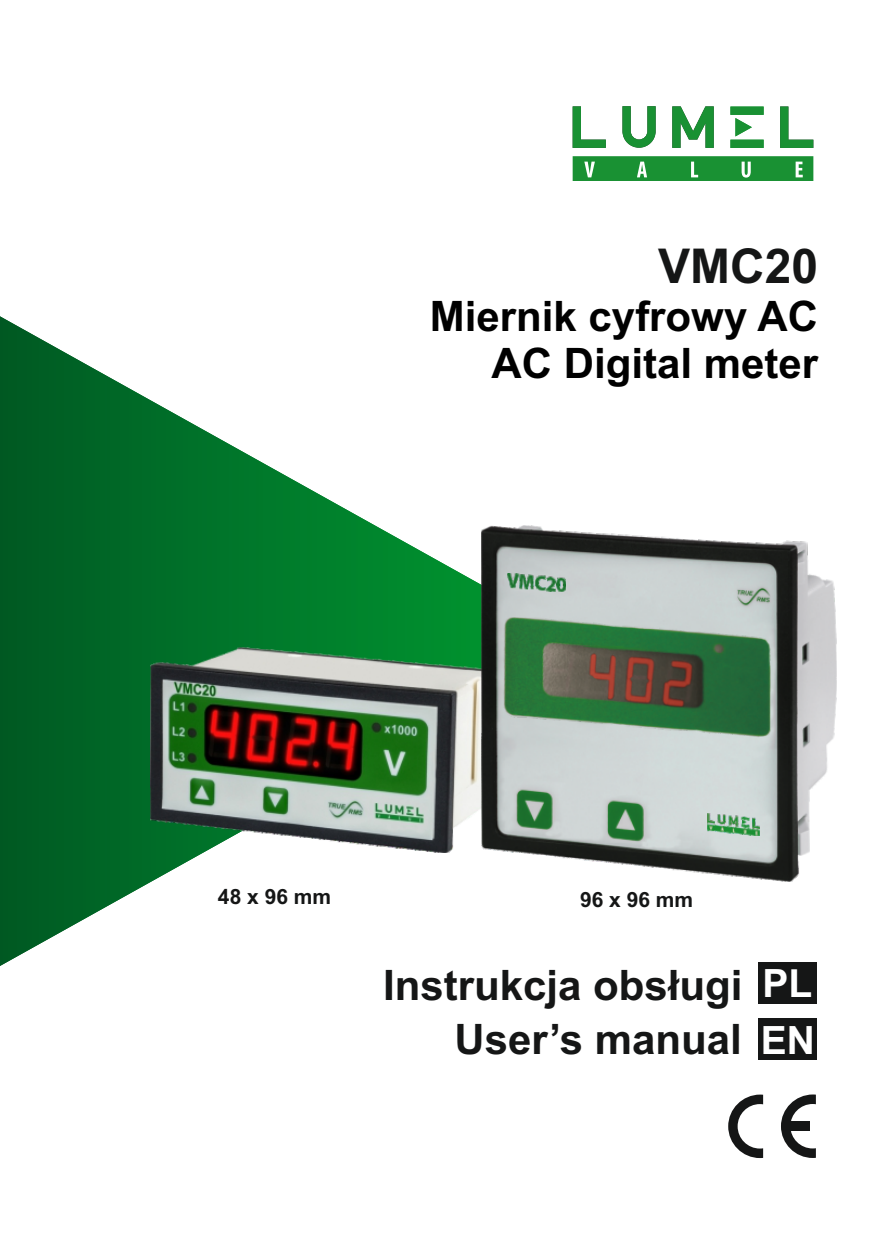
<style>
.page{position:relative;width:893px;height:1259px;background:#fff}
.page>*{position:absolute;margin:0;border:0;box-sizing:border-box;transform-origin:0 0}
.t1{font:700 48px "Arial";color:#151616}
.t2{font:700 42px/46.8px "Arial";color:#000;text-align:right}
.t3{font:700 42px/53.7px "Arial";color:#151616;text-align:right}
.t4{font:700 39px/56.7px "Arial";color:#fff}
.t5{font:700 21px "Arial";color:#151616}
</style>
<div class="page">
<svg style="left:0;top:316px;width:534px;height:650px"></svg>
<svg style="left:573px;top:156px;width:240px;height:25px;background:#2a9942"></svg>
<svg style="left:672px;top:106px;width:42px;height:42px"></svg>
<div style="left:730px;top:107px;width:34px;height:8px;background:#199133"></div>
<svg style="left:735px;top:118px;width:17px;height:18px"></svg>
<svg style="left:573px;top:106px;width:33px;height:42px"></svg>
<svg style="left:780px;top:106px;width:33px;height:42px"></svg>
<div style="left:730px;top:140px;width:34px;height:8px;background:#199133"></div>
<svg style="left:622px;top:106px;width:34px;height:42px"></svg>
<svg style="left:781px;top:1094px;width:35px;height:64px"></svg>
<div style="left:787px;top:1121px;width:22px;height:10px;background:#151616"></div>
<svg style="left:728px;top:1094px;width:35px;height:64px"></svg>
<div style="left:758px;top:962px;width:58px;height:41px;background:#151616"></div>
<div style="left:758px;top:1018px;width:58px;height:42px;background:#151616"></div>
<img style="left:151px;top:647px;width:331px;height:205px">
<img style="left:482px;top:526px;width:354px;height:355px">
<img style="left:707px;top:821px;width:52px;height:15px">
<img style="left:508px;top:573px;width:58px;height:18px">
<img style="left:503px;top:617px;width:306px;height:204px">
<img style="left:583px;top:646px;width:158px;height:61px">
<p class="t1" style="left:658px;top:248px;width:162px">VMC20</p>
<p class="t2" style="left:430px;top:297px;width:390px">Miernik cyfrowy AC<br>AC Digital meter</p>
<p class="t5" style="left:218px;top:888px;width:115px">48 x 96 mm</p>
<p class="t5" style="left:580px;top:892px;width:115px">96 x 96 mm</p>
<p class="t3" style="left:383px;top:962px;width:361px">Instrukcja obsługi<br>User’s manual</p>
<p class="t4" style="left:761px;top:958px;width:56px">PL<br>EN</p>
</div>
